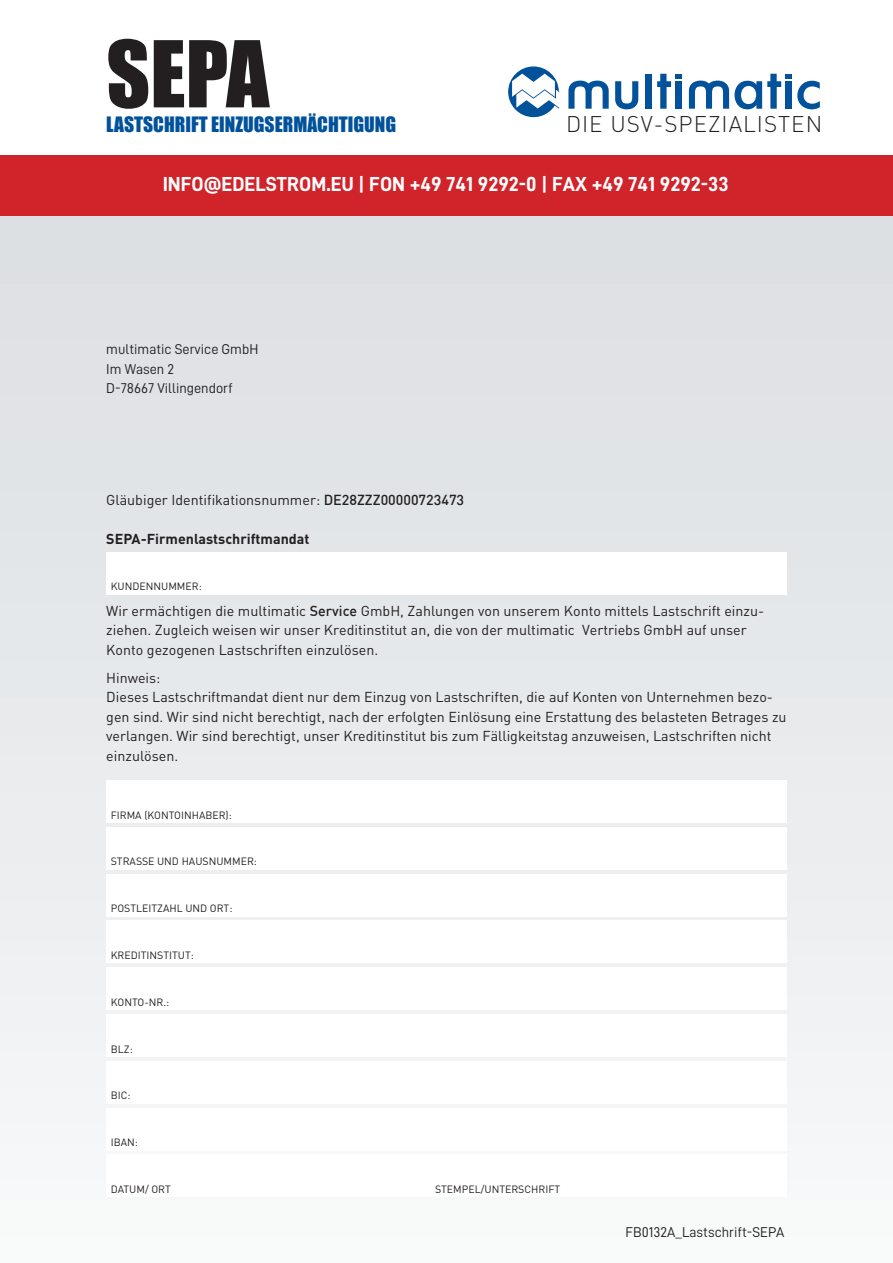
<style>
.page{position:relative;width:893px;height:1263px;background:#fff}
.page>*{position:absolute;margin:0;border:0;box-sizing:border-box;transform-origin:0 0}
.t1{font:85.05px "Impact";color:#231f20}
.t2{font:300 22.35px "DIN";letter-spacing:.045em;color:#231f20}
.t3{font:20.4px "D DIN Bold";color:#fff}
.t4{font:19.5px "Impact";color:#01529b}
.t5{font:14.25px/19.5px "DIN";color:#231f20}
.t6{font:14.25px/19.4px "D DIN";color:#231f20}
.t7{font:700 14.25px "DIN";color:#231f20}
.t8{font:10.5px "DIN";color:#231f20}
.s1{font-weight:500}
</style>
<div class="page">
<div style="left:0;top:214px;width:893px;height:1049px;background:linear-gradient(to bottom,#dbdee1,#f8f9f9)"></div>
<div style="left:106px;top:552px;width:681px;height:42px;background:#fff"></div>
<div style="left:0;top:155px;width:893px;height:60px;background:#d1232a"></div>
<svg style="left:508px;top:66px;width:51px;height:51px"></svg>
<svg style="left:568px;top:81px;width:41px;height:28px"></svg>
<svg style="left:615px;top:81px;width:23px;height:28px"></svg>
<div style="left:646px;top:74px;width:6px;height:35px;background:#01529b"></div>
<svg style="left:657px;top:74px;width:25px;height:35px"></svg>
<svg style="left:689px;top:74px;width:131px;height:35px"></svg>
<div style="left:106px;top:827px;width:681px;height:43px;background:#fff"></div>
<div style="left:106px;top:874px;width:681px;height:42px;background:#fff"></div>
<div style="left:106px;top:921px;width:681px;height:42px;background:#fff"></div>
<div style="left:106px;top:967px;width:681px;height:43px;background:#fff"></div>
<div style="left:106px;top:1014px;width:681px;height:43px;background:#fff"></div>
<div style="left:106px;top:1061px;width:681px;height:42px;background:#fff"></div>
<div style="left:106px;top:1108px;width:681px;height:42px;background:#fff"></div>
<div style="left:106px;top:1154px;width:681px;height:43px;background:#fff"></div>
<div style="left:106px;top:780px;width:681px;height:43px;background:#fff"></div>
<h1 class="t1" style="left:106px;top:8px;width:165px">SEPA</h1>
<h3 class="t4" style="left:106px;top:109px;width:291px">LASTSCHRIFT EINZUGSERMÄCHTIGUNG</h3>
<h2 class="t2" style="left:566px;top:110px;width:258px">DIE USV-SPEZIALISTEN</h2>
<h3 class="t3" style="left:163px;top:173px;width:568px">INFO@EDELSTROM.EU | FON +49 741 9292-0 | FAX +49 741 9292-33</h3>
<p class="t6" style="left:106px;top:339px;width:153px">multimatic Service GmbH<br>Im Wasen 2<br>D-78667 Villingendorf</p>
<p class="t5" style="left:106px;top:490px;width:359px">Gläubiger Identifi kationsnummer: <span class="s1">DE28ZZZ00000723473</span></p>
<p class="t7" style="left:106px;top:529px;width:205px">SEPA-Firmenlastschriftmandat</p>
<p class="t8" style="left:111px;top:580px;width:93px">KUNDENNUMMER:</p>
<p class="t5" style="left:106px;top:600px;width:659px">Wir ermächtigen die multimatic <span class="s1">Service</span> GmbH, Zahlungen von unserem Konto mittels Lastschrift einzu&shy;ziehen. Zugleich weisen wir unser Kreditinstitut an, die von der multimatic Vertriebs GmbH auf unser<br>Konto gezogenen Lastschriften einzulösen.</p>
<p class="t5" style="left:106px;top:668px;width:682px">Hinweis:<br>Dieses Lastschriftmandat dient nur dem Einzug von Lastschriften, die auf Konten von Unternehmen bezo&shy;gen sind. Wir sind nicht berechtigt, nach der erfolgten Einlösung eine Erstattung des belasteten Betrages zu verlangen. Wir sind berechtigt, unser Kreditinstitut bis zum Fälligkeitstag anzuweisen, Lastschriften nicht einzulösen.</p>
<p class="t8" style="left:111px;top:809px;width:123px">FIRMA (KONTOINHABER):</p>
<p class="t8" style="left:111px;top:855px;width:148px">STRASSE UND HAUSNUMMER:</p>
<p class="t8" style="left:111px;top:902px;width:123px">POSTLEITZAHL UND ORT:</p>
<p class="t8" style="left:111px;top:949px;width:85px">KREDITINSTITUT:</p>
<p class="t8" style="left:111px;top:995px;width:60px">KONTO-NR.:</p>
<p class="t8" style="left:111px;top:1042px;width:23px">BLZ:</p>
<p class="t8" style="left:111px;top:1089px;width:21px">BIC:</p>
<p class="t8" style="left:111px;top:1136px;width:29px">IBAN:</p>
<p class="t8" style="left:111px;top:1182px;width:62px">DATUM/ ORT</p>
<p class="t8" style="left:435px;top:1182px;width:127px">STEMPEL/UNTERSCHRIFT</p>
<p class="t6" style="left:625px;top:1222px;width:161px">FB0132A_Lastschrift-SEPA</p>
</div>
